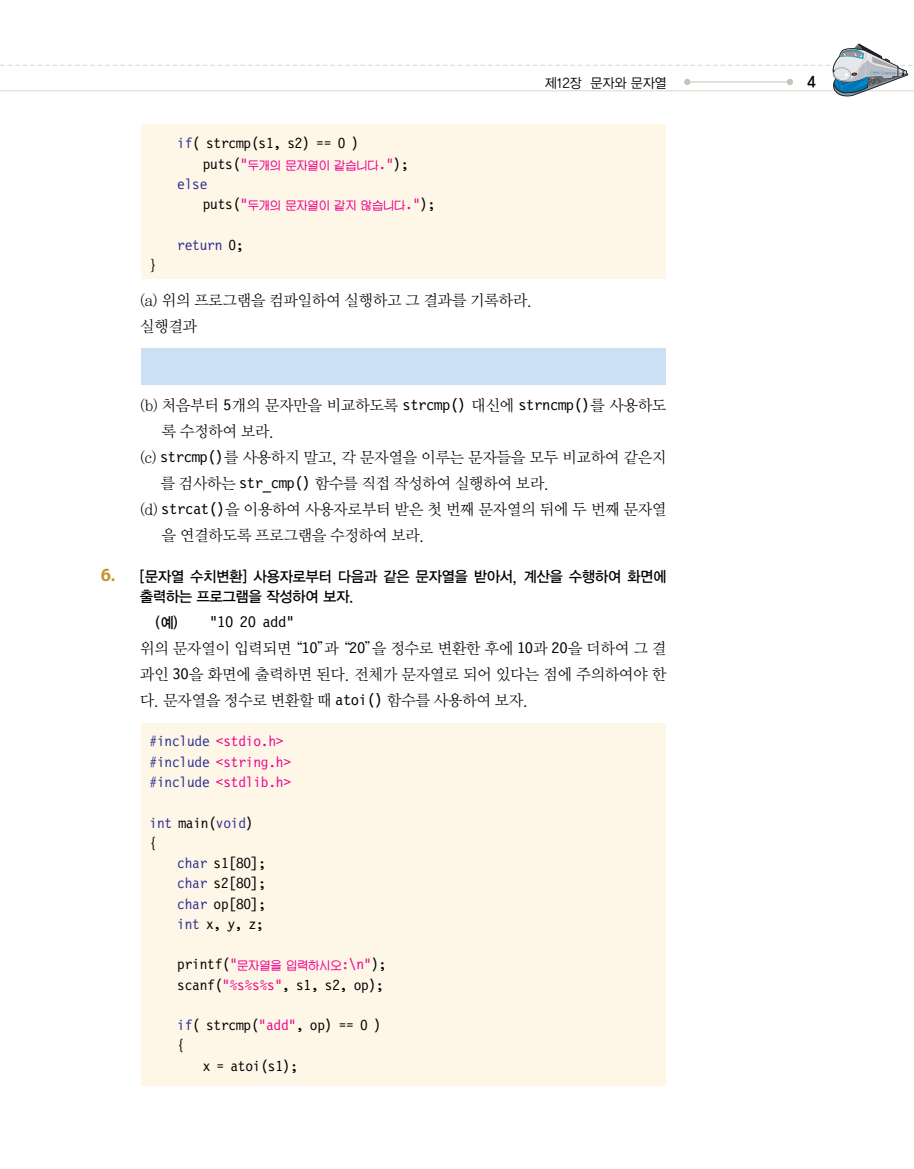
<style>
.page{position:relative;width:914px;height:1169px;background:#fff}
.page>*{position:absolute;margin:0;border:0;box-sizing:border-box;transform-origin:0 0}
.t1{font:15.75px/26px "Y Mj O12";letter-spacing:-.08em;color:#000}
.t2{font:15.75px "Letter Gothic 12 Pitch BT";letter-spacing:-.025em;color:#000;scale:1.06 1}
.t3{font:15px/20.2px "Letter Gothic 12 Pitch BT";letter-spacing:-.015em;color:#000;text-align:justify}
.t4{font:15px/20.2px "YGO13";letter-spacing:-.09em;color:#000;scale:.95 1}
.t5{font:15px/20.2px "Letter Gothic 12 Pitch BT";letter-spacing:-.015em;color:#ed028c}
.t6{font:15px/20.2px "Letter Gothic 12 Pitch BT";letter-spacing:-.015em;color:#2e3092}
.t7{font:15px "YGO14";color:#000;scale:.95 1}
.t8{font:13.5px "YGO12";letter-spacing:-.07em;color:#000;scale:.95 1}
.t9{font:12px "J Cna RUDE";letter-spacing:-.03em;color:#ed028c;scale:.95 1}
.s1{color:#2e3092}
.s2{font-family:"Letter Gothic 12 Pitch BT";font-size:15px;color:#000}
.s3{font-family:"Letter Gothic 12 Pitch BT";font-size:15px}
.s4{color:#000}
.s5{font-family:"Letter Gothic 12 Pitch BT"}
.s6{font-family:"Charcoal";font-size:16.5px;color:#c5952f}
.s7{font-family:"YGO13";font-size:15px}
.s8{color:#ed028c}
.s9{font-family:"J Cna RUDE";font-size:12px;color:#ed028c}
</style>
<div class="page">
<div style="left:141px;top:723px;width:524px;height:362px;background:#fef7e8"></div>
<div style="left:141px;top:348px;width:524px;height:36px;background:#cbe0f4"></div>
<div style="left:141px;top:125px;width:524px;height:154px;background:#fef7e8"></div>
<svg style="left:0;top:43px;width:914px;height:54px"></svg>
<p class="t8" style="left:544px;top:77px;width:131px">제12장 문자와 문자열</p>
<p class="t7" style="left:806px;top:74px;width:11px">4</p>
<p class="t3" style="left:149px;top:256px;width:9px">}</p>
<p class="t3" style="left:177px;top:134px;width:183px"><span class="s1">if</span>( strcmp(s1, s2) == 0 )</p>
<p class="t9" style="left:203px;top:159px;width:218px"><span class="s2">puts(</span><span class="s3">"</span>두개의 문자열이 같습니다<span class="s3">."</span><span class="s2">);</span></p>
<p class="t6" style="left:177px;top:175px;width:32px">else</p>
<p class="t9" style="left:203px;top:200px;width:246px"><span class="s2">puts(</span><span class="s3">"</span>두개의 문자열이 같지 않습니다<span class="s3">."</span><span class="s2">);</span></p>
<p class="t6" style="left:177px;top:235px;width:68px">return <span class="s4">0;</span></p>
<p class="t1" style="left:139px;top:288px;width:395px">(a) 위의 프로그램을 컴파일하여 실행하고 그 결과를 기록하라. 실행결과</p>
<p class="t1" style="left:139px;top:394px;width:529px">(b) 처음부터 <span class="s5">5</span>개의 문자만을 비교하도록 <span class="s5">strcmp()</span> 대신에 <span class="s5">strncmp()</span>를 사용하도</p>
<p class="t1" style="left:161px;top:419px;width:115px">록 수정하여 보라.</p>
<p class="t1" style="left:139px;top:445px;width:529px">(c) <span class="s5">strcmp()</span>를 사용하지 말고, 각 문자열을 이루는 문자들을 모두 비교하여 같은지</p>
<p class="t1" style="left:160px;top:471px;width:391px">를 검사하는 <span class="s5">str_cmp()</span> 함수를 직접 작성하여 실행하여 보라.</p>
<p class="t1" style="left:139px;top:497px;width:529px">(d) <span class="s5">strcat()</span>을 이용하여 사용자로부터 받은 첫 번째 문자열의 뒤에 두 번째 문자열</p>
<p class="t1" style="left:161px;top:523px;width:265px">을 연결하도록 프로그램을 수정하여 보라.</p>
<p class="t4" style="left:139px;top:567px;width:557px;text-indent:-38px"><span class="s6">6.</span> [문자열 수치변환] 사용자로부터 다음과 같은 문자열을 받아서, 계산을 수행하여 화면에 출력하는 프로그램을 작성하여 보자.</p>
<p class="t2" style="left:155px;top:616px;width:133px"><span class="s7">(예)</span> "10 20 add"</p>
<p class="t1" style="left:139px;top:636px;width:529px;text-align:justify">위의 문자열이 입력되면“<span class="s5">10</span>”과“<span class="s5">20</span>”을 정수로 변환한 후에 <span class="s5">10</span>과 <span class="s5">20</span>을 더하여 그 결 과인 <span class="s5">30</span>을 화면에 출력하면 된다. 전체가 문자열로 되어 있다는 점에 주의하여야 한 다. 문자열을 정수로 변환할 때 <span class="s5">atoi()</span> 함수를 사용하여 보자.</p>
<p class="t5" style="left:149px;top:732px;width:143px"><span class="s1">#include</span> &lt;stdio.h&gt; <span class="s1">#include</span> &lt;string.h&gt; <span class="s1">#include</span> &lt;stdlib.h&gt;</p>
<p class="t6" style="left:149px;top:813px;width:105px">int <span class="s4">main(</span>void<span class="s4">) {</span></p>
<p class="t3" style="left:177px;top:854px;width:91px"><span class="s1">char</span> s1[80]; <span class="s1">char</span> s2[80]; <span class="s1">char</span> op[80]; <span class="s1">int</span> x, y, z;</p>
<p class="t3" style="left:177px;top:955px;width:211px">printf(<span class="s8">"</span><span class="s9">문자열을 입력하시오</span><span class="s8">:\n"</span>); scanf(<span class="s8">"%s%s%s"</span>, s1, s2, op);</p>
<p class="t3" style="left:177px;top:1016px;width:206px"><span class="s1">if</span>( strcmp(<span class="s8">"add"</span>, op) == 0 )</p>
<p class="t3" style="left:177px;top:1036px;width:9px">{</p>
<p class="t3" style="left:203px;top:1056px;width:97px">x = atoi(s1);</p>
</div>
